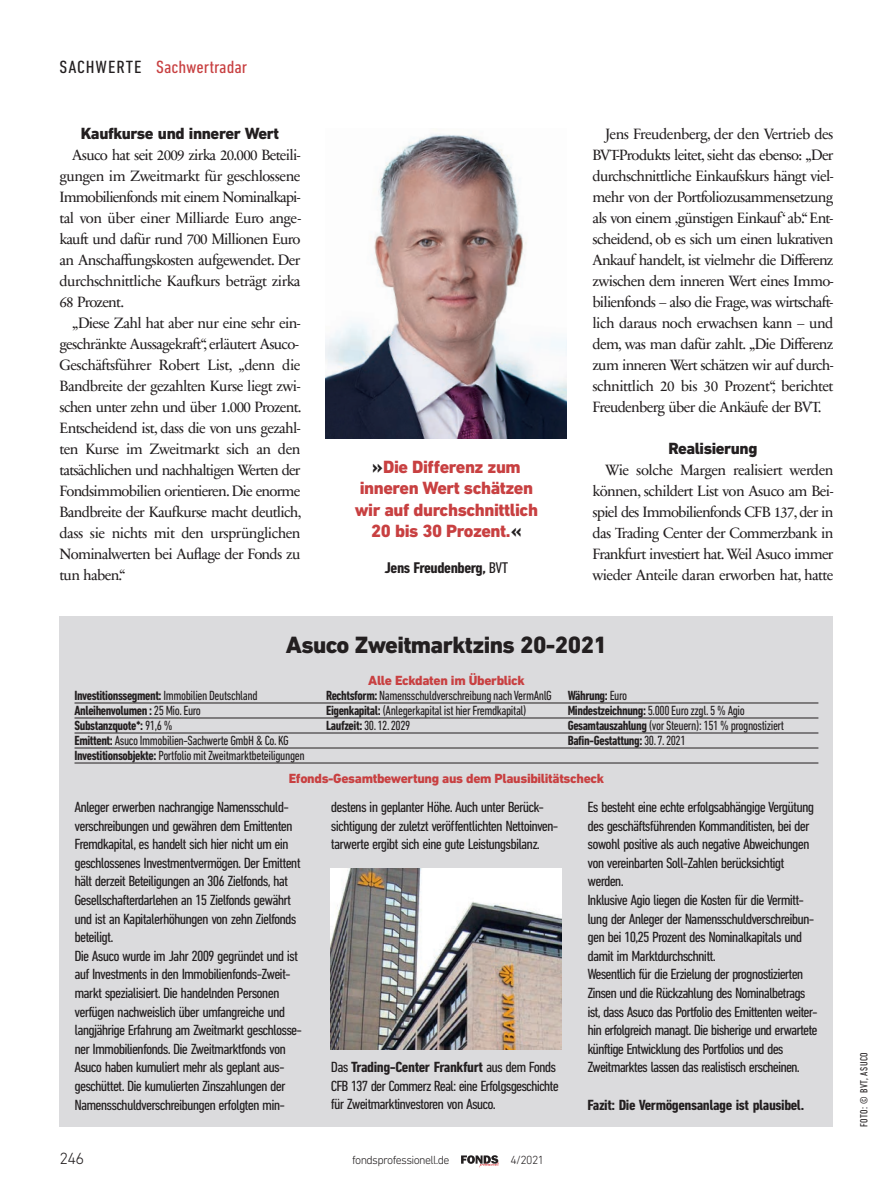
<style>
.page{position:relative;width:893px;height:1191px;background:#fff}
.page>*{position:absolute;margin:0;border:0;box-sizing:border-box;transform-origin:0 0}
.t1{font:800 24px "DIN Next LT Pro";letter-spacing:-.025em;color:#231f20}
.t2{font:800 18px/21px "DIN Next LT Pro";letter-spacing:-.025em;color:#c84041;text-align:center}
.t3{font:condensed 18px "DIN Next LT Pro";color:#c84041;scale:1.11 1}
.t4{font:800 16.5px "DIN Next LT Pro";letter-spacing:-.025em;color:#231f20}
.t5{font:300 16.5px "DIN Next LT Pro";color:#231f20}
.t6{font:700 condensed 15.75px "DIN Next LT Pro";letter-spacing:-.025em;color:#231f20;scale:1.11 1}
.t7{font:condensed 15px/18.6px "DIN Next LT Pro";letter-spacing:-.05em;color:#231f20;scale:1.11 1}
.t8{font:15px/21px "Sabon Next LT";letter-spacing:-.045em;color:#231f20;text-align:justify}
.t9{font:700 condensed 15px "DIN Next LT Pro";letter-spacing:-.025em;color:#231f20;scale:1.11 1}
.t10{font:condensed 13.5px "DIN Next LT Pro";letter-spacing:-.03em;color:#231f20}
.t11{font:800 13.5px/23.5px "DIN Next LT Pro";letter-spacing:-.025em;color:#c84041}
.t12{font:700 condensed 13.5px "DIN Next LT Pro";letter-spacing:-.03em;color:#231f20}
.t13{font:300 12px "DIN Next LT Pro";letter-spacing:-.05em;color:#231f20}
.t14{font:condensed 10.5px "DIN Next LT Pro";letter-spacing:.05em;color:#231f20}
.s1{color:#231f20}
.s2{font-weight:400}
.s3{font-weight:700}
.s4{font-weight:700;font-stretch:condensed;color:#231f20}
.s5{font-weight:400;font-stretch:condensed;color:#231f20}
</style>
<div class="page">
<div style="left:59px;top:617px;width:774px;height:510px;background:#dbdbdd"></div>
<hr style="left:74px;top:702px;width:744px;height:1px;background:#231f20">
<hr style="left:74px;top:717px;width:744px;height:1px;background:#231f20">
<hr style="left:74px;top:732px;width:744px;height:1px;background:#231f20">
<hr style="left:74px;top:747px;width:744px;height:1px;background:#231f20">
<hr style="left:74px;top:762px;width:744px;height:1px;background:#231f20">
<img style="left:331px;top:869px;width:231px;height:180px">
<img style="left:326px;top:134px;width:241px;height:305px">
<svg style="left:461px;top:1155px;width:38px;height:12px"></svg>
<p class="t3" style="left:60px;top:61px;width:171px"><span class="s1">SACHWERTE</span> Sachwertradar</p>
<p class="t4" style="left:81px;top:128px;width:200px">Kaufkurse und innerer Wert</p>
<p class="t8" style="left:60px;top:143px;width:243px;text-indent:13px">Asuco hat seit 2009 zirka 20.000 Beteili&shy;gungen im Zweitmarkt für geschlossene Immobilienfonds mit einem Nominalkapi&shy;tal von über einer Milliarde Euro ange&shy;kauft und dafür rund 700 Millionen Euro an Anschaffungskosten aufgewendet. Der durchschnittliche Kaufkurs beträgt zirka 68 Prozent.</p>
<p class="t8" style="left:60px;top:311px;width:243px;text-align:left;text-indent:13px">„Diese Zahl hat aber nur eine sehr ein&shy;geschränkte Aussagekraft“, erläutert Asuco-Geschäftsführer Robert List, „denn die Bandbreite der gezahlten Kurse liegt zwi&shy;schen unter zehn und über 1.000 Prozent.<br>Entscheidend ist, dass die von uns gezahl&shy;ten Kurse im Zweitmarkt sich an den tatsächlichen und nachhaltigen Werten der Fondsimmobilien orientieren. Die enorme Bandbreite der Kaufkurse macht deutlich, dass sie nichts mit den ursprünglichen Nominalwerten bei Auflage der Fonds zu tun haben.“</p>
<p class="t2" style="left:355px;top:458px;width:185px"><span class="s1">»</span>Die Differenz zum inneren Wert schätzen wir auf durchschnittlich<br>20 bis 30 Prozent.<span class="s1">«</span></p>
<p class="t6" style="left:385px;top:562px;width:113px">Jens Freudenberg, <span class="s2">BVT</span></p>
<p class="t8" style="left:592px;top:122px;width:242px;text-indent:13px">Jens Freudenberg, der den Vertrieb des BVT-Produkts leitet, sieht das ebenso: „Der durchschnittliche Einkaufskurs hängt viel&shy;mehr von der Portfoliozusammensetzung als von einem ‚günstigen Einkauf‘ ab.“ Ent&shy;scheidend, ob es sich um einen lukrativen Ankauf handelt, ist vielmehr die Differenz zwischen dem inneren Wert eines Immo&shy;bilienfonds – also die Frage, was wirtschaft&shy;lich daraus noch erwachsen kann – und dem, was man dafür zahlt. „Die Differenz zum inneren Wert schätzen wir auf durch&shy;schnittlich 20 bis 30 Prozent“, berichtet Freudenberg über die Ankäufe der BVT.</p>
<p class="t4" style="left:668px;top:443px;width:91px">Realisierung</p>
<p class="t8" style="left:592px;top:458px;width:242px;text-indent:13px">Wie solche Margen realisiert werden können, schildert List von Asuco am Bei&shy;spiel des Immobilienfonds CFB 137, der in das Trading Center der Commerzbank in Frankfurt investiert hat. Weil Asuco immer wieder Anteile daran erworben hat, hatte</p>
<h1 class="t1" style="left:286px;top:636px;width:323px">Asuco Zweitmarktzins 20-2021</h1>
<p class="t11" style="left:368px;top:669px;width:158px">Alle Eckdaten im Überblick</p>
<p class="t10" style="left:74px;top:690px;width:185px"><span class="s3">Investitionssegment:</span> Immobilien Deutschland</p>
<p class="t10" style="left:326px;top:690px;width:302px"><span class="s3">Rechtsform:</span> Namensschuldverschreibung nach VermAnlG <span class="s3">Währung:</span> Euro</p>
<p class="t12" style="left:74px;top:705px;width:128px">Anleihenvolumen : <span class="s2">25 Mio. Euro</span></p>
<p class="t10" style="left:326px;top:705px;width:202px"><span class="s3">Eigenkapital:</span> (Anlegerkapital ist hier Fremdkapital)</p>
<p class="t10" style="left:568px;top:705px;width:179px"><span class="s3">Mindestzeichnung:</span> 5.000 Euro zzgl. 5 % Agio</p>
<p class="t12" style="left:74px;top:720px;width:99px">Substanzquote*: <span class="s2">91,6 %</span></p>
<p class="t10" style="left:326px;top:720px;width:86px"><span class="s3">Laufzeit:</span> 30. 12. 2029</p>
<p class="t10" style="left:568px;top:720px;width:218px"><span class="s3">Gesamtauszahlung</span> (vor Steuern): 151 % prognostiziert</p>
<p class="t10" style="left:74px;top:735px;width:216px"><span class="s3">Emittent:</span> Asuco Immobilien-Sachwerte GmbH &amp; Co. KG</p>
<p class="t12" style="left:568px;top:735px;width:119px">Bafin-Gestattung: <span class="s2">30. 7. 2021</span></p>
<p class="t11" style="left:289px;top:744px;width:317px;text-indent:-214px"><span class="s4">Investitionsobjekte:</span> <span class="s5">Portfolio mit Zweitmarktbeteiligungen<br></span>Efonds-Gesamtbewertung aus dem Plausibilitätscheck</p>
<p class="t7" style="left:74px;top:799px;width:207px">Anleger erwerben nachrangige Namensschuld - verschreibungen und gewähren dem Emittenten Fremdkapital, es handelt sich hier nicht um ein geschlossenes Investmentvermögen. Der Emittent hält derzeit Beteiligungen an 306 Zielfonds, hat Gesellschafterdarlehen an 15 Zielfonds gewährt und ist an Kapitalerhöhungen von zehn Zielfonds beteiligt.<br>Die Asuco wurde im Jahr 2009 gegründet und ist auf Investments in den Immobilienfonds-Zweit&shy;markt spezialisiert. Die handelnden Personen verfügen nachweislich über umfangreiche und langjährige Erfahrung am Zweitmarkt geschlosse&shy;ner Immobilienfonds. Die Zweitmarktfonds von Asuco haben kumuliert mehr als geplant aus - geschüttet. Die kumulierten Zinszahlungen der Namensschuldverschreibungen erfolgten min -</p>
<p class="t7" style="left:331px;top:799px;width:206px">destens in geplanter Höhe. Auch unter Berück&shy;sichtigung der zuletzt veröffentlichten Nettoinven&shy;tarwerte ergibt sich eine gute Leistungsbilanz.</p>
<p class="t7" style="left:587px;top:799px;width:209px">Es besteht eine echte erfolgsabhängige Vergütung des geschäftsführenden Kommanditisten, bei der sowohl positive als auch negative Abweichungen von vereinbarten Soll-Zahlen berücksichtigt werden.<br>Inklusive Agio liegen die Kosten für die Vermitt&shy;lung der Anleger der Namensschuldverschreibun&shy;gen bei 10,25 Prozent des Nominalkapitals und damit im Marktdurchschnitt.<br>Wesentlich für die Erzielung der prognostizierten Zinsen und die Rückzahlung des Nominalbetrags ist, dass Asuco das Portfolio des Emittenten weiter&shy;hin erfolgreich managt. Die bisherige und erwartete künftige Entwicklung des Portfolios und des Zweitmarktes lassen das realistisch erscheinen.</p>
<p class="t7" style="left:331px;top:1059px;width:207px">Das <span class="s3">Trading-Center Frankfurt</span> aus dem Fonds<br>CFB 137 der Commerz Real: eine Erfolgsgeschichte für Zweitmarktinvestoren von Asuco.</p>
<p class="t9" style="left:587px;top:1099px;width:197px">Fazit: Die Vermögensanlage ist plausibel.</p>
<p class="t5" style="left:60px;top:1148px;width:26px">246</p>
<p class="t13" style="left:352px;top:1152px;width:99px">fondsprofessionell.de</p>
<p class="t13" style="left:510px;top:1152px;width:35px">4/2021</p>
<p class="t14" style="left:860px;top:1127px;width:76px;rotate:-90deg">FOTO: © BVT, ASUCO</p>
</div>
